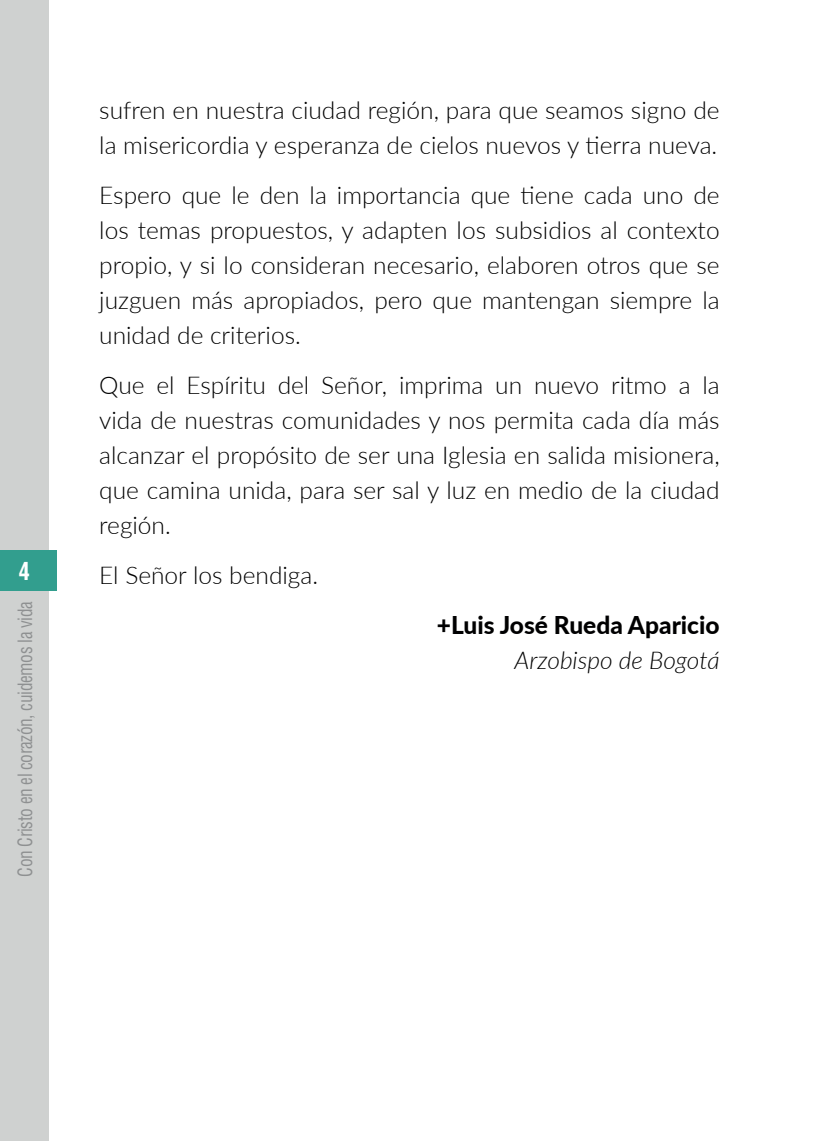
<style>
.page{position:relative;width:819px;height:1141px;background:#fff}
.page>*{position:absolute;margin:0;border:0;box-sizing:border-box;transform-origin:0 0}
.t1{font:300 24.5px/35px "Lato";color:#000001;text-align:justify}
.t2{font:800 24.5px "Lato";color:#000001}
.t3{font:italic 300 24.5px "Lato";color:#000001}
.t4{font:700 condensed 24.5px "Helvetica CE";color:#fff;scale:.9 1}
.t5{font:condensed 19.25px "Helvetica CE";letter-spacing:-.02em;color:#8e9091;scale:.9 1}
</style>
<div class="page">
<div style="left:0;top:0;width:49px;height:1141px;background:#cfd1d0"></div>
<div style="left:0;top:550px;width:57px;height:41px;background:#329e8e"></div>
<p class="t4" style="left:19px;top:556px;width:14px">4</p>
<p class="t5" style="left:13px;top:877px;width:308px;rotate:-90deg">Con Cristo en el corazón, cuidemos la vida</p>
<p class="t1" style="left:99px;top:92px;width:622px">sufren en nuestra ciudad región, para que seamos signo de la misericordia y esperanza de cielos nuevos y tierra nueva.</p>
<p class="t1" style="left:99px;top:177px;width:622px">Espero que le den la importancia que tiene cada uno de los temas propuestos, y adapten los subsidios al contexto propio, y si lo consideran necesario, elaboren otros que se juzguen más apropiados, pero que mantengan siempre la unidad de criterios.</p>
<p class="t1" style="left:99px;top:367px;width:622px">Que el Espíritu del Señor, imprima un nuevo ritmo a la vida de nuestras comunidades y nos permita cada día más alcanzar el propósito de ser una Iglesia en salida misionera, que camina unida, para ser sal y luz en medio de la ciudad región.</p>
<p class="t1" style="left:99px;top:556px;width:220px">El Señor los bendiga.</p>
<p class="t2" style="left:437px;top:606px;width:284px">+Luis José Rueda Aparicio</p>
<p class="t3" style="left:514px;top:643px;width:207px">Arzobispo de Bogotá</p>
</div>
